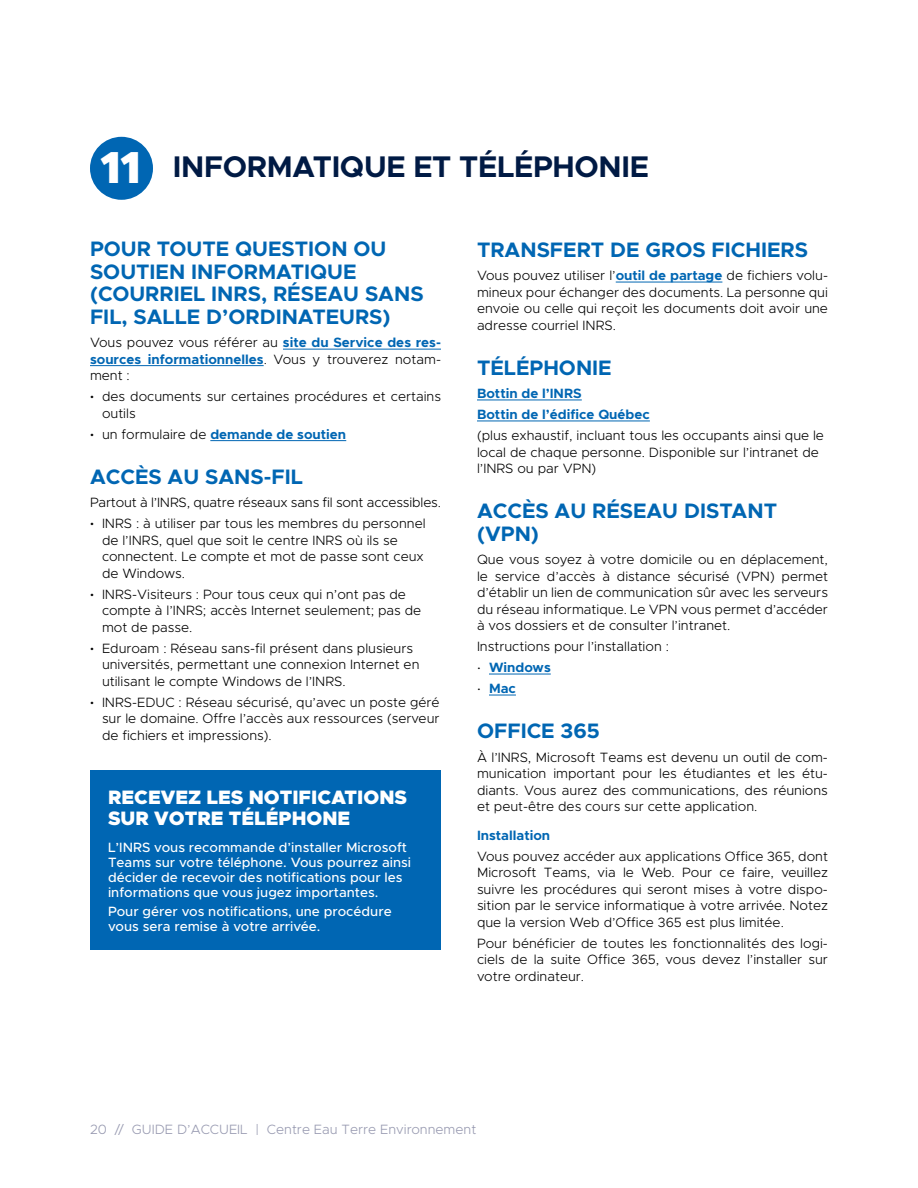
<style>
.page{position:relative;width:918px;height:1188px;background:#fff}
.page>*{position:absolute;margin:0;border:0;box-sizing:border-box;transform-origin:0 0}
.t1{font:700 30px "Metropolis";letter-spacing:-.01em;color:#001a44}
.t2{font:700 21px/22.6px "Metropolis";color:#0066b3}
.t3{font:900 19.5px/21px "Metropolis";color:#fff}
.t4{font:300 13.5px/16.5px "Metropolis";color:#000;text-align:justify}
.t5{font:500 13.5px/15px "Metropolis";color:#fff}
.t6{font:700 13.5px/21px "Metropolis";color:#0066b3}
.t7{font:300 13.5px "Metropolis";color:#9799b0}
.s1{font-weight:900;font-size:45px;color:#fff}
.s2{font-weight:700;color:#0066b3}
.s3{font-weight:300;color:#000}
.s4{font-family:"Montserrat";font-weight:300;color:#000}
</style>
<div class="page">
<div style="left:90px;top:137px;width:63px;height:63px;background:#0066b3;border-radius:50%"></div>
<hr style="left:283px;top:349px;width:158px;height:1px;background:#0066b3">
<hr style="left:90px;top:365px;width:174px;height:1px;background:#0066b3">
<hr style="left:210px;top:440px;width:136px;height:1px;background:#0066b3">
<hr style="left:616px;top:282px;width:106px;height:1px;background:#0066b3">
<hr style="left:477px;top:400px;width:105px;height:1px;background:#0066b3">
<hr style="left:477px;top:421px;width:173px;height:1px;background:#0066b3">
<hr style="left:489px;top:674px;width:62px;height:1px;background:#0066b3">
<svg style="left:489px;top:695px;width:27px;height:1px"></svg>
<div style="left:90px;top:770px;width:351px;height:179px;background:#0066b3"></div>
<h1 class="t1" style="left:100px;top:148px;width:550px"><span class="s1">11</span> INFORMATIQUE ET TÉLÉPHONIE</h1>
<h2 class="t2" style="left:90px;top:238px;width:335px">POUR TOUTE QUESTION OU<br>SOUTIEN INFORMATIQUE (COURRIEL INRS, RÉSEAU SANS<br>FIL, SALLE D’ORDINATEURS)</h2>
<p class="t4" style="left:90px;top:334px;width:353px">Vous pouvez vous référer au <span class="s2">site du Service des res&shy;sources informationnelles</span>. Vous y trouverez notam&shy;ment :</p>
<p class="t4" style="left:102px;top:388px;width:341px;text-indent:-12px"><sup>.</sup> des documents sur certaines procédures et certains outils</p>
<p class="t6" style="left:90px;top:424px;width:258px"><sup>.</sup> <span class="s3">un formulaire de</span> demande de soutien</p>
<h2 class="t2" style="left:90px;top:465px;width:214px">ACCÈS AU SANS-FIL</h2>
<p class="t4" style="left:90px;top:492px;width:352px;line-height:21px">Partout à l’INRS, quatre réseaux sans fil sont accessibles. <sup>.</sup> INRS : à utiliser par tous les membres du personnel</p>
<p class="t4" style="left:102px;top:532px;width:323px;text-align:left">de l’INRS, quel que soit le centre INRS où ils se connectent. Le compte et mot de passe sont ceux de Windows.</p>
<p class="t4" style="left:102px;top:586px;width:321px;text-align:left;text-indent:-12px"><sup>.</sup> INRS-Visiteurs : Pour tous ceux qui n’ont pas de compte à l’INRS; accès Internet seulement; pas de mot de passe.</p>
<p class="t4" style="left:102px;top:640px;width:319px;text-align:left;text-indent:-12px"><sup>.</sup> Eduroam : Réseau sans-fil présent dans plusieurs universités, permettant une connexion Internet en utilisant le compte Windows de l’INRS.</p>
<p class="t4" style="left:102px;top:694px;width:339px;text-indent:-12px"><sup>.</sup> INRS-EDUC : Réseau sécurisé, qu’avec un poste géré sur le domaine. Offre l’accès aux ressources (serveur de fichiers et impressions).</p>
<h3 class="t3" style="left:108px;top:787px;width:301px">RECEVEZ LES NOTIFICATIONS<br>SUR VOTRE TÉLÉPHONE</h3>
<p class="t5" style="left:108px;top:840px;width:305px">L’INRS vous recommande d’installer Microsoft Teams sur votre téléphone. Vous pourrez ainsi décider de recevoir des notifications pour les informations que vous jugez importantes.</p>
<p class="t5" style="left:108px;top:904px;width:285px">Pour gérer vos notifications, une procédure vous sera remise à votre arrivée.</p>
<h2 class="t2" style="left:477px;top:238px;width:333px">TRANSFERT DE GROS FICHIERS</h2>
<p class="t4" style="left:477px;top:267px;width:353px">Vous pouvez utiliser l’<span class="s2">outil de partage</span> de fichiers volu&shy;mineux pour échanger des documents. La personne qui envoie ou celle qui reçoit les documents doit avoir une adresse courriel INRS.</p>
<h2 class="t2" style="left:477px;top:356px;width:136px">TÉLÉPHONIE</h2>
<p class="t6" style="left:477px;top:383px;width:174px">Bottin de l’INRS<br>Bottin de l’édifice Québec</p>
<p class="t4" style="left:477px;top:427px;width:349px;text-align:left">(plus exhaustif, incluant tous les occupants ainsi que le local de chaque personne. Disponible sur l’intranet de l’INRS ou par VPN)</p>
<h2 class="t2" style="left:477px;top:500px;width:302px">ACCÈS AU RÉSEAU DISTANT (VPN)</h2>
<p class="t4" style="left:477px;top:551px;width:353px">Que vous soyez à votre domicile ou en déplacement, le service d’accès à distance sécurisé (VPN) permet d’établir un lien de communication sûr avec les serveurs du réseau informatique. Le VPN vous permet d’accéder à vos dossiers et de consulter l’intranet.</p>
<p class="t4" style="left:477px;top:638px;width:193px">Instructions pour l’installation :</p>
<p class="t6" style="left:477px;top:657px;width:75px"><span class="s4">•</span> Windows</p>
<p class="t6" style="left:477px;top:678px;width:40px"><span class="s4">•</span> Mac</p>
<h2 class="t2" style="left:477px;top:720px;width:124px">OFFICE 365</h2>
<p class="t4" style="left:477px;top:749px;width:352px">À l’INRS, Microsoft Teams est devenu un outil de com&shy;munication important pour les étudiantes et les étu&shy;diants. Vous aurez des communications, des réunions et peut-être des cours sur cette application.</p>
<p class="t6" style="left:477px;top:824px;width:75px">Installation</p>
<p class="t4" style="left:477px;top:848px;width:353px">Vous pouvez accéder aux applications Office 365, dont Microsoft Teams, via le Web. Pour ce faire, veuillez suivre les procédures qui seront mises à votre dispo&shy;sition par le service informatique à votre arrivée. Notez que la version Web d’Office 365 est plus limitée.</p>
<p class="t4" style="left:477px;top:935px;width:353px">Pour bénéficier de toutes les fonctionnalités des logi&shy;ciels de la suite Office 365, vous devez l’installer sur votre ordinateur.</p>
<p class="t7" style="left:90px;top:1121px;width:388px">20 // GUIDE D’ACCUEIL | Centre Eau Terre Environnement</p>
</div>
